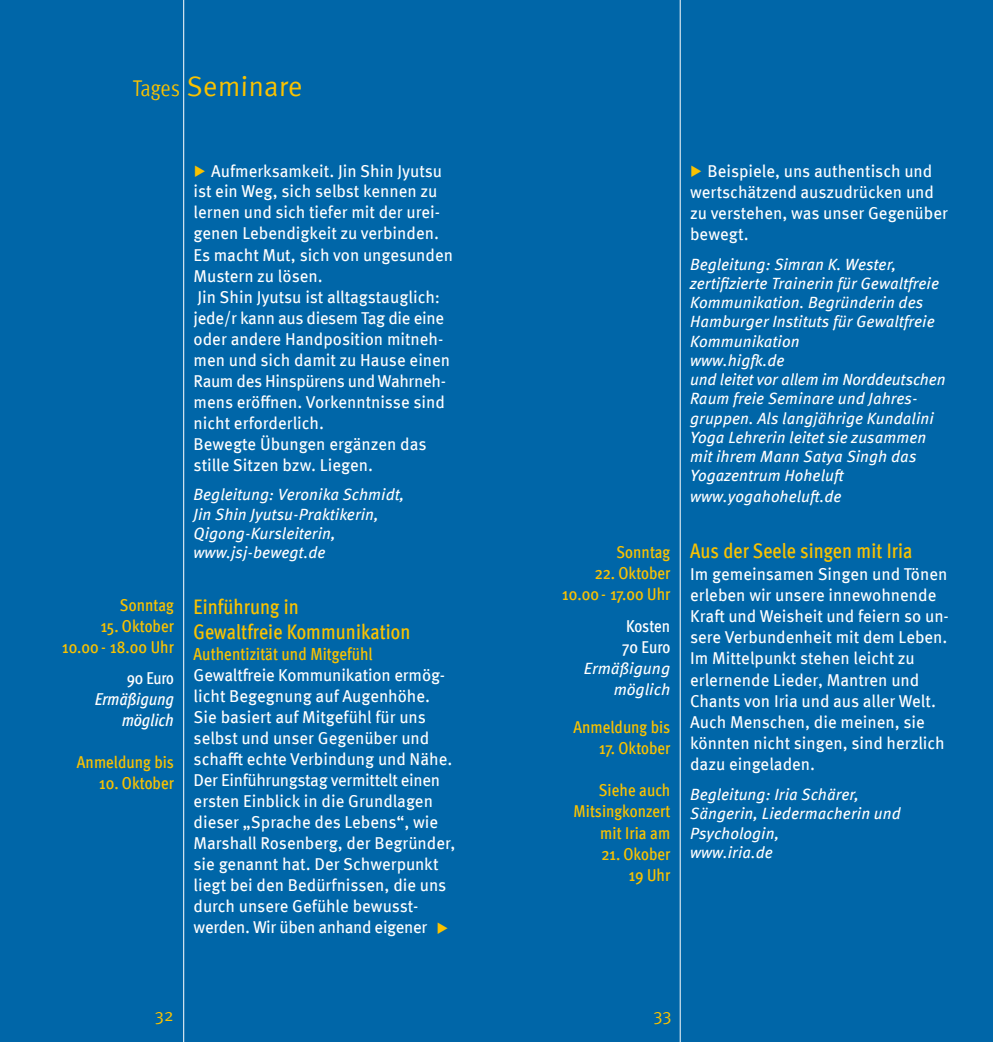
<style>
.page{position:relative;width:993px;height:1042px;background:#fff}
.page>*{position:absolute;margin:0;border:0;box-sizing:border-box;transform-origin:0 0}
.t1{font:28px "Meta Pro";color:#fac200}
.t2{font:500 condensed 21px/24.5px "Meta Pro";letter-spacing:.005em;color:#fac200}
.t3{font:500 condensed 17.5px "Meta Pro";letter-spacing:.005em;color:#fac200}
.t4{font:17.5px "Meta Pro";color:#fac200}
.t5{font:17.15px/21px "Meta Pro";color:#fff}
.t6{font:500 condensed 17.15px/21px "Meta Pro";color:#fac200;text-align:right}
.t7{font:500 condensed 17.15px "Meta Pro";letter-spacing:-.01em;color:#fff}
.t8{font:italic 500 condensed 17.15px/21px "Meta Pro";color:#fff;text-align:right}
.t9{font:italic 16.28px/19.2px "Meta Pro";letter-spacing:.005em;color:#fff}
.s1{font-stretch:condensed;font-size:22.75px}
</style>
<div class="page">
<div style="left:0;top:0;width:496px;height:1042px;background:#0066a8"></div>
<hr style="left:183px;top:0;width:1px;height:1042px;background:#fff">
<div style="left:496px;top:0;width:496px;height:1042px;background:#0066a8"></div>
<hr style="left:679px;top:0;width:1px;height:1042px;background:#fff">
<p class="t1" style="left:132px;top:65px;width:172px"><span class="s1">Tages</span> Seminare</p>
<p class="t6" style="left:120px;top:593px;width:55px">Sonntag</p>
<p class="t6" style="left:62px;top:614px;width:113px">15. Oktober<br>10.00- 18.00 Uhr</p>
<p class="t7" style="left:127px;top:665px;width:49px">90 Euro</p>
<p class="t8" style="left:95px;top:688px;width:80px">Ermäßigung möglich</p>
<p class="t6" style="left:77px;top:751px;width:98px">Anmeldung bis</p>
<p class="t6" style="left:99px;top:772px;width:76px">10. Oktober</p>
<p class="t5" style="left:193px;top:159px;width:250px;text-align:right">Aufmerksamkeit. Jin Shin Jyutsu ist ein Weg, sich selbst kennen zu</p>
<p class="t5" style="left:193px;top:201px;width:261px">lernen und sich tiefer mit der urei&shy;genen Lebendigkeit zu verbinden.<br>Es macht Mut, sich von ungesunden<br>Mustern zu lösen.</p>
<p class="t5" style="left:193px;top:285px;width:258px">Jin Shin Jyutsu ist alltagstauglich: jede/r kann aus diesem Tag die eine oder andere Handposition mitneh&shy;men und sich damit zu Hause einen<br>Raum des Hinspürens und Wahrneh&shy;mens eröffnen. Vorkenntnisse sind nicht erforderlich.</p>
<p class="t5" style="left:193px;top:432px;width:234px">Bewegte Übungen ergänzen das stille Sitzen bzw. Liegen.</p>
<p class="t9" style="left:193px;top:484px;width:212px">Begleitung: Veronika Schmidt,<br>Jin Shin Jyutsu-Praktikerin,<br>Qigong-Kursleiterin, www.jsj-bewegt.de</p>
<p class="t2" style="left:193px;top:593px;width:218px">Einführung in<br>Gewaltfreie Kommunikation</p>
<p class="t3" style="left:193px;top:640px;width:180px">Authentizität und Mitgefühl</p>
<p class="t5" style="left:193px;top:663px;width:263px">Gewaltfreie Kommunikation ermög&shy;licht Begegnung auf Augenhöhe.<br>Sie basiert auf Mitgefühl für uns selbst und unser Gegenüber und schafft echte Verbindung und Nähe.<br>Der Einführungstag vermittelt einen ersten Einblick in die Grundlagen dieser „Sprache des Lebens“, wie Marshall Rosenberg, der Begründer, sie genannt hat. Der Schwerpunkt liegt bei den Bedürfnissen, die uns durch unsere Gefühle bewusst&shy;werden. Wir üben anhand eigener</p>
<p class="t6" style="left:616px;top:541px;width:55px">Sonntag</p>
<p class="t6" style="left:594px;top:562px;width:77px">22. Oktober</p>
<p class="t6" style="left:562px;top:583px;width:110px">10.00- 17.00 Uhr</p>
<p class="t7" style="left:626px;top:613px;width:45px">Kosten</p>
<p class="t7" style="left:621px;top:634px;width:50px">70 Euro</p>
<p class="t9" style="left:583px;top:657px;width:88px;line-height:21px;text-align:right">Ermäßigung möglich</p>
<p class="t6" style="left:573px;top:716px;width:98px">Anmeldung bis</p>
<p class="t6" style="left:599px;top:737px;width:73px">17. Oktober</p>
<p class="t6" style="left:573px;top:779px;width:98px">Siehe auch<br>Mitsingkonzert mit Iria am</p>
<p class="t6" style="left:601px;top:842px;width:71px">21. Okober</p>
<p class="t6" style="left:628px;top:863px;width:43px">19 Uhr</p>
<p class="t5" style="left:690px;top:159px;width:259px;text-indent:17px">Beispiele, uns authentisch und wertschätzend auszudrücken und zu verstehen, was unser Gegenüber bewegt.</p>
<p class="t9" style="left:690px;top:253px;width:250px">Begleitung: Simran K. Wester, zertifizierte Trainerin für Gewaltfreie<br>Kommunikation. Begründerin des<br>Hamburger Instituts für Gewaltfreie<br>Kommunikation</p>
<p class="t9" style="left:690px;top:349px;width:96px">www.higfk.de</p>
<p class="t9" style="left:690px;top:369px;width:257px">und leitet vor allem im Norddeutschen<br>Raum freie Seminare und Jahres&shy;gruppen. Als langjährige Kundalini<br>Yoga Lehrerin leitet sie zusammen mit ihrem Mann Satya Singh das<br>Yogazentrum Hoheluft</p>
<p class="t9" style="left:690px;top:486px;width:153px">www.yogahoheluft.de</p>
<p class="t2" style="left:690px;top:537px;width:224px">Aus der Seele singen mit Iria</p>
<p class="t5" style="left:690px;top:562px;width:260px">Im gemeinsamen Singen und Tönen erleben wir unsere innewohnende Kraft und Weisheit und feiern so un&shy;sere Verbundenheit mit dem Leben.</p>
<p class="t5" style="left:690px;top:646px;width:247px">Im Mittelpunkt stehen leicht zu erlernende Lieder, Mantren und<br>Chants von Iria und aus aller Welt.</p>
<p class="t5" style="left:690px;top:710px;width:256px">Auch Menschen, die meinen, sie könnten nicht singen, sind herzlich dazu eingeladen.</p>
<p class="t9" style="left:690px;top:783px;width:170px">Begleitung: Iria Schärer,</p>
<p class="t9" style="left:690px;top:803px;width:212px">Sängerin, Liedermacherin und<br>Psychologin,</p>
<p class="t9" style="left:690px;top:841px;width:84px">www.iria.de</p>
<p class="t4" style="left:155px;top:1001px;width:20px">32</p>
<p class="t4" style="left:653px;top:1001px;width:20px">33</p>
</div>
